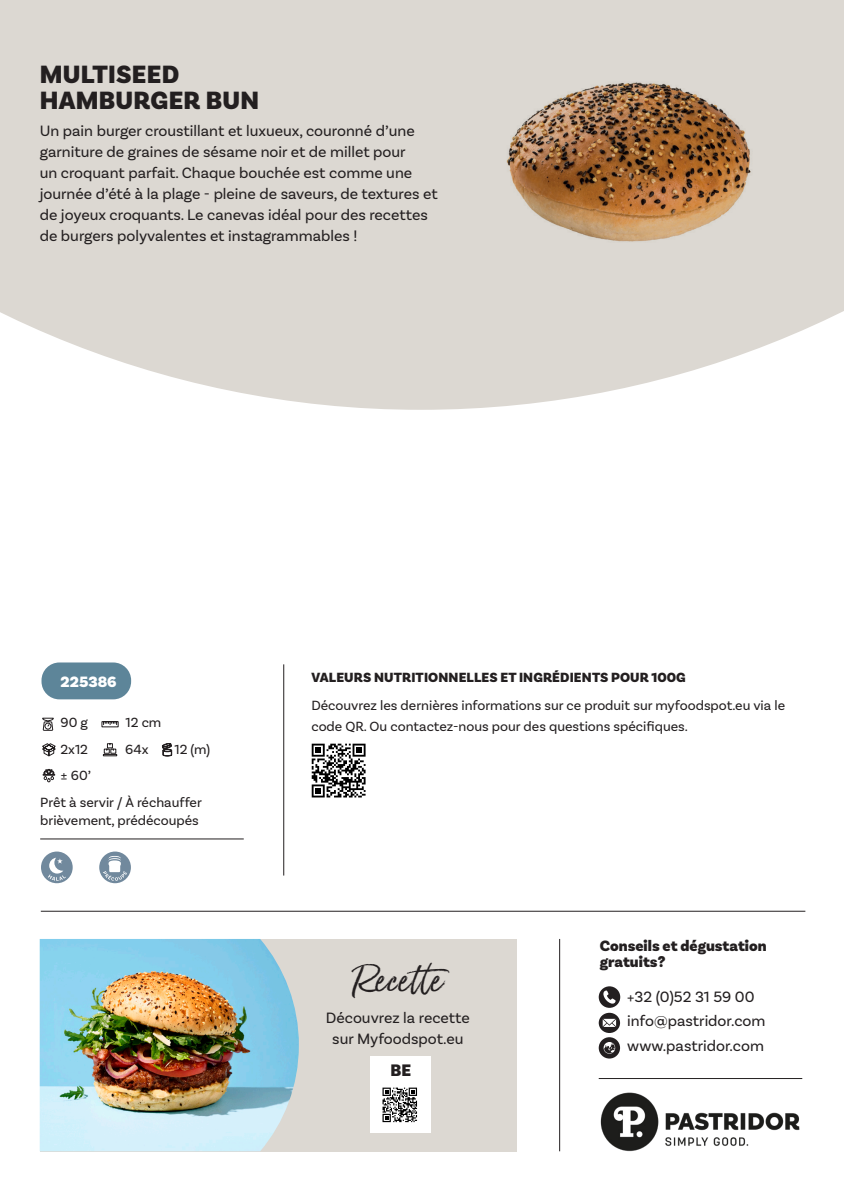
<style>
.page{position:relative;width:844px;height:1191px;background:#fff}
.page>*{position:absolute;margin:0;border:0;box-sizing:border-box;transform-origin:0 0}
.t1{font:33.25px "Born Ready Slanted";color:#231f20}
.t2{font:900 26.25px/26.2px "Basic Sans";letter-spacing:.01em;color:#231f20}
.t3{font:900 17.5px "Basic Sans";color:#231f20}
.t4{font:15.75px/21px "Basic Sans";color:#231f20}
.t5{font:900 15.75px/15.8px "Basic Sans";color:#231f20}
.t6{font:900 15.75px "Basic Sans";color:#fff}
.t7{font:14px/17.5px "Basic Sans";color:#231f20}
.t8{font:900 14px "Basic Sans";letter-spacing:.01em;color:#231f20}
</style>
<div class="page">
<svg style="left:0;top:0;width:843px;height:410px;fill:#dcd8d2"></svg>
<hr style="left:283px;top:664px;width:1px;height:211px;background:#231f20">
<hr style="left:41px;top:910px;width:764px;height:1px;background:#231f20">
<div style="left:41px;top:662px;width:90px;height:37px;background:#5d8599;border-radius:18px"></div>
<svg style="left:42px;top:717px;width:12px;height:14px"></svg>
<svg style="left:104px;top:723px;width:12px;height:1px"></svg>
<div style="left:102px;top:721px;width:16px;height:6px;border:1px solid #231f20"></div>
<svg style="left:42px;top:743px;width:14px;height:14px"></svg>
<svg style="left:103px;top:743px;width:14px;height:13px"></svg>
<svg style="left:162px;top:743px;width:10px;height:13px"></svg>
<svg style="left:43px;top:769px;width:12px;height:13px"></svg>
<hr style="left:559px;top:939px;width:1px;height:212px;background:#231f20">
<div style="left:40px;top:939px;width:476px;height:212px;background:#dcd8d2"></div>
<img style="left:40px;top:939px;width:259px;height:212px">
<img style="left:490px;top:80px;width:277px;height:179px">
<div style="left:371px;top:1056px;width:60px;height:77px;background:#fff"></div>
<svg style="left:382px;top:1087px;width:35px;height:35px"></svg>
<hr style="left:598px;top:1078px;width:204px;height:1px;background:#231f20">
<img style="left:600px;top:1092px;width:200px;height:60px">
<svg style="left:598px;top:986px;width:22px;height:47px"></svg>
<div style="left:41px;top:851px;width:32px;height:32px;background:#71899d;border-radius:50%"></div>
<svg style="left:48px;top:857px;width:18px;height:23px"></svg>
<div style="left:598px;top:1037px;width:22px;height:21px;background:#231f20;border-radius:50%"></div>
<svg style="left:603px;top:1042px;width:12px;height:11px"></svg>
<svg style="left:99px;top:851px;width:32px;height:32px"></svg>
<svg style="left:103px;top:854px;width:24px;height:27px"></svg>
<hr style="left:40px;top:838px;width:204px;height:1px;background:#231f20">
<svg style="left:311px;top:743px;width:54px;height:54px"></svg>
<p class="t2" style="left:40px;top:62px;width:221px">MULTISEED<br>HAMBURGER BUN</p>
<p class="t4" style="left:40px;top:120px;width:399px">Un pain burger croustillant et luxueux, couronné d’une garniture de graines de sésame noir et de millet pour<br>un croquant parfait. Chaque bouchée est comme une journée d’été à la plage - pleine de saveurs, de textures et de joyeux croquants. Le canevas idéal pour des recettes de burgers polyvalentes et instagrammables !</p>
<p class="t6" style="left:60px;top:671px;width:58px">225386</p>
<p class="t7" style="left:60px;top:713px;width:29px">90 g</p>
<p class="t7" style="left:125px;top:713px;width:37px">12 cm</p>
<p class="t7" style="left:60px;top:740px;width:29px">2x12</p>
<p class="t7" style="left:125px;top:740px;width:25px">64x</p>
<p class="t7" style="left:174px;top:740px;width:37px">12 (m)</p>
<p class="t7" style="left:60px;top:766px;width:32px">± 60’</p>
<p class="t7" style="left:40px;top:793px;width:163px">Prêt à servir / À réchauffer brièvement, prédécoupés</p>
<p class="t8" style="left:311px;top:668px;width:375px">VALEURS NUTRITIONNELLES ET INGRÉDIENTS POUR 100G</p>
<p class="t7" style="left:311px;top:696px;width:475px">Découvrez les dernières informations sur ce produit sur myfoodspot.eu via le</p>
<p class="t7" style="left:311px;top:717px;width:378px">code QR. Ou contactez-nous pour des questions spécifiques.</p>
<p class="t1" style="left:353px;top:958px;width:101px">Recette</p>
<p class="t4" style="left:326px;top:1007px;width:145px">Découvrez la recette</p>
<p class="t4" style="left:332px;top:1028px;width:133px">sur Myfoodspot.eu</p>
<p class="t3" style="left:390px;top:1059px;width:22px">BE</p>
<p class="t5" style="left:599px;top:938px;width:168px">Conseils et dégustation gratuits?</p>
<p class="t4" style="left:627px;top:986px;width:129px">+32 (0)52 31 59 00</p>
<p class="t4" style="left:627px;top:1010px;width:140px">info@pastridor.com</p>
<p class="t4" style="left:627px;top:1035px;width:138px">www.pastridor.com</p>
</div>
